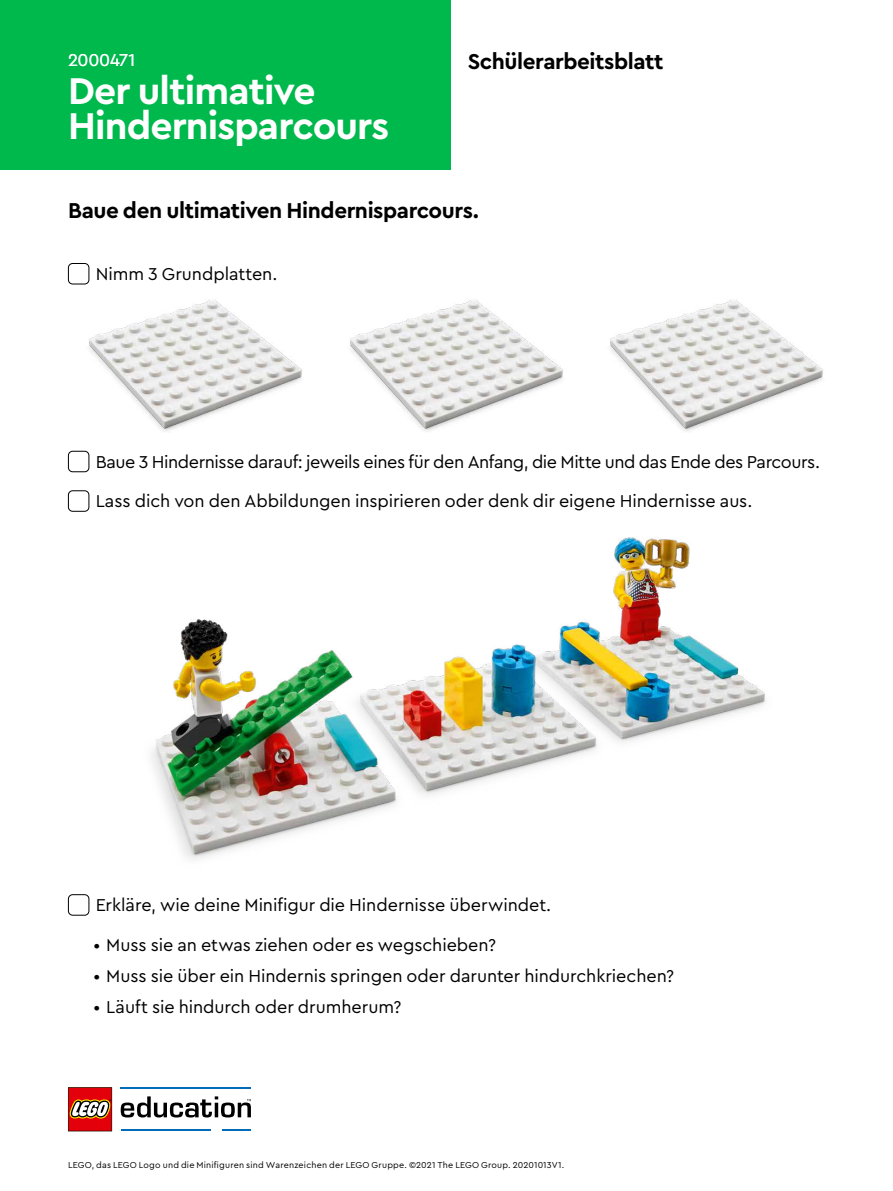
<style>
.page{position:relative;width:893px;height:1191px;background:#fff}
.page>*{position:absolute;margin:0;border:0;box-sizing:border-box;transform-origin:0 0}
.t1{font:700 39px/34.5px "Cera Pro";letter-spacing:-.02em;color:#fff}
.t2{font:700 22.5px "Cera Pro";letter-spacing:-.02em;color:#000}
.t3{font:18px/39.5px "Cera Pro";letter-spacing:-.005em;color:#000}
.t4{font:18px "Cera Pro";letter-spacing:-.015em;color:#fff}
.t5{font:9px "Cera Pro";letter-spacing:.025em;color:#000}
</style>
<div class="page">
<img style="left:78px;top:493px;width:688px;height:367px">
<img style="left:89px;top:300px;width:213px;height:132px">
<img style="left:350px;top:300px;width:213px;height:132px">
<img style="left:610px;top:300px;width:213px;height:132px">
<div style="left:0;top:0;width:451px;height:170px;background:#00b94d"></div>
<div style="left:68px;top:894px;width:21px;height:21px;border:1px solid #000;border-radius:4px"></div>
<div style="left:68px;top:451px;width:21px;height:21px;border:1px solid #000;border-radius:4px"></div>
<div style="left:68px;top:490px;width:21px;height:21px;border:1px solid #000;border-radius:4px"></div>
<div style="left:68px;top:263px;width:21px;height:21px;border:1px solid #000;border-radius:4px"></div>
<hr style="left:121px;top:1087px;width:130px;height:2px;background:#006cb7">
<hr style="left:121px;top:1129px;width:90px;height:2px;background:#006cb7">
<hr style="left:223px;top:1129px;width:28px;height:2px;background:#006cb7">
<svg style="left:121px;top:1096px;width:130px;height:21px"></svg>
<svg style="left:68px;top:1087px;width:44px;height:44px;background:#c43c33"></svg>
<p class="t4" style="left:68px;top:48px;width:69px">2000471</p>
<p class="t2" style="left:468px;top:47px;width:197px">Schülerarbeitsblatt</p>
<h1 class="t1" style="left:68px;top:72px;width:323px">Der ultimative<br>Hindernisparcours</h1>
<p class="t2" style="left:68px;top:196px;width:413px">Baue den ultimativen Hindernisparcours.</p>
<p class="t3" style="left:96px;top:253px;width:183px">Nimm 3 Grundplatten.</p>
<p class="t3" style="left:96px;top:441px;width:726px">Baue 3 Hindernisse darauf: jeweils eines für den Anfang, die Mitte und das Ende des Parcours.<br>Lass dich von den Abbildungen inspirieren oder denk dir eigene Hindernisse aus.</p>
<p class="t3" style="left:96px;top:884px;width:457px">Erkläre, wie deine Minifigur die Hindernisse überwindet.</p>
<p class="t3" style="left:94px;top:924px;width:404px">• Muss sie an etwas ziehen oder es wegschieben?</p>
<p class="t3" style="left:94px;top:955px;width:582px">• Muss sie über ein Hindernis springen oder darunter hindurchkriechen?</p>
<p class="t3" style="left:94px;top:986px;width:309px">• Läuft sie hindurch oder drumherum?</p>
<p class="t5" style="left:68px;top:1159px;width:498px">LEGO, das LEGO Logo und die Minifiguren sind Warenzeichen der LEGO Gruppe. ©2021 The LEGO Group. 20201013V1.</p>
</div>
